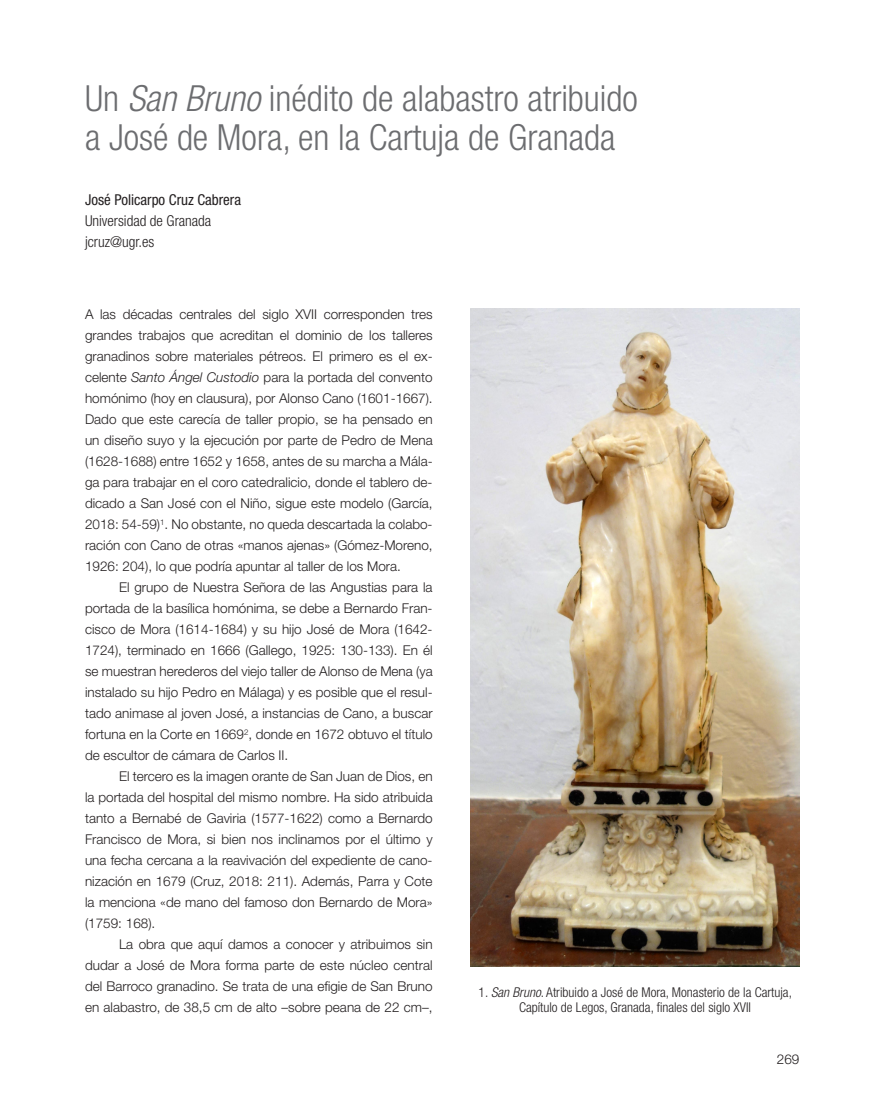
<style>
.page{position:relative;width:893px;height:1106px;background:#fff}
.page>*{position:absolute;margin:0;border:0;box-sizing:border-box;transform-origin:0 0}
.t1{font:300 condensed 36px/39px "Helvetica Neue LT Std";color:#6c6d70}
.t2{font:300 condensed 15px/21px "Helvetica Neue LT Std";color:#231f20}
.t3{font:condensed 15px "Helvetica Neue LT Std";color:#231f20}
.t4{font:300 13.5px/21px "Helvetica Neue LT Std";color:#231f20;text-align:justify}
.t5{font:300 condensed 13.5px/15px "Helvetica Neue LT Std";color:#231f20;text-align:center}
.s1{font-style:italic}
</style>
<div class="page">
<img style="left:471px;top:308px;width:328px;height:658px">
<h1 class="t1" style="left:85px;top:78px;width:554px">Un <span class="s1">San Bruno</span> inédito de alabastro atribuido a José de Mora, en la Cartuja de Granada</h1>
<p class="t3" style="left:85px;top:191px;width:158px">José Policarpo Cruz Cabrera</p>
<p class="t2" style="left:85px;top:210px;width:128px">Universidad de Granada jcruz@ugr.es</p>
<p class="t4" style="left:85px;top:303px;width:349px">A las décadas centrales del siglo XVII corresponden tres grandes trabajos que acreditan el dominio de los talleres granadinos sobre materiales pétreos. El primero es el ex&shy;celente <span class="s1">Santo Ángel Custodio</span> para la portada del convento homónimo (hoy en clausura), por Alonso Cano (1601-1667).<br>Dado que este carecía de taller propio, se ha pensado en un diseño suyo y la ejecución por parte de Pedro de Mena (1628-1688) entre 1652 y 1658, antes de su marcha a Mála&shy;ga para trabajar en el coro catedralicio, donde el tablero de&shy;dicado a San José con el Niño, sigue este modelo (García, 2018: 54-59)<sup>1</sup>. No obstante, no queda descartada la colabo&shy;ración con Cano de otras «manos ajenas» (Gómez-Moreno, 1926: 204), lo que podría apuntar al taller de los Mora.</p>
<p class="t4" style="left:85px;top:576px;width:349px;text-indent:34px">El grupo de Nuestra Señora de las Angustias para la portada de la basílica homónima, se debe a Bernardo Fran&shy;cisco de Mora (1614-1684) y su hijo José de Mora (1642- 1724), terminado en 1666 (Gallego, 1925: 130-133). En él se muestran herederos del viejo taller de Alonso de Mena (ya instalado su hijo Pedro en Málaga) y es posible que el resul&shy;tado animase al joven José, a instancias de Cano, a buscar fortuna en la Corte en 1669<sup>2</sup>, donde en 1672 obtuvo el título de escultor de cámara de Carlos II.</p>
<p class="t4" style="left:85px;top:765px;width:349px;text-indent:34px">El tercero es la imagen orante de San Juan de Dios, en la portada del hospital del mismo nombre. Ha sido atribuida tanto a Bernabé de Gaviria (1577-1622) como a Bernardo Francisco de Mora, si bien nos inclinamos por el último y una fecha cercana a la reavivación del expediente de cano&shy;nización en 1679 (Cruz, 2018: 211). Además, Parra y Cote la menciona «de mano del famoso don Bernardo de Mora» (1759: 168).</p>
<p class="t4" style="left:85px;top:933px;width:349px;text-indent:34px">La obra que aquí damos a conocer y atribuimos sin dudar a José de Mora forma parte de este núcleo central del Barroco granadino. Se trata de una efigie de San Bruno en alabastro, de 38,5 cm de alto –sobre peana de 22 cm–,</p>
<p class="t5" style="left:479px;top:985px;width:315px">1. <span class="s1">San Bruno</span>. Atribuido a José de Mora, Monasterio de la Cartuja,<br>Capítulo de Legos, Granada, finales del siglo XVII</p>
<p class="t4" style="left:777px;top:1048px;width:24px">269</p>
</div>
